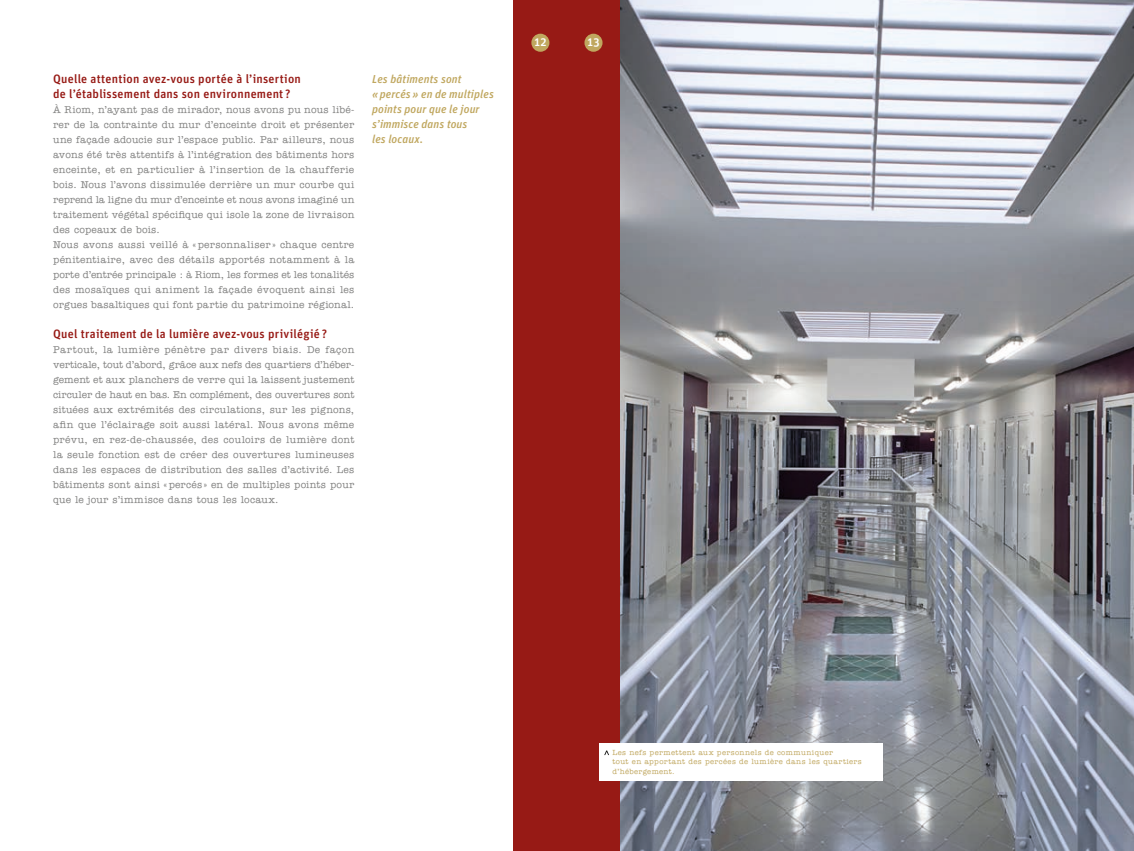
<style>
.page{position:relative;width:1134px;height:851px;background:#fff}
.page>*{position:absolute;margin:0;border:0;box-sizing:border-box;transform-origin:0 0}
.t1{font:500 12.12px/15px "Unit";letter-spacing:.02em;color:#971a15}
.t2{font:500 12px "Unit";color:#fff}
.t3{font:italic 500 11.5px/15px "Unit";letter-spacing:.01em;color:#c0a75f}
.t4{font:500 10px/15px "American Typewriter";letter-spacing:.02em;color:#828281}
.t5{font:500 7.5px/9.4px "American Typewriter";letter-spacing:.05em;color:#c0a75f}
</style>
<div class="page">
<div style="left:514px;top:0;width:53px;height:850px;background:#971a15"></div>
<div style="left:531px;top:34px;width:18px;height:18px;background:#c0a75f;border-radius:50%"></div>
<div style="left:567px;top:0;width:53px;height:850px;background:#971a15"></div>
<div style="left:584px;top:34px;width:18px;height:18px;background:#c0a75f;border-radius:50%"></div>
<img style="left:620px;top:0;width:514px;height:850px">
<div style="left:599px;top:742px;width:283px;height:38px;background:#fff"></div>
<svg style="left:604px;top:750px;width:5px;height:5px"></svg>
<p class="t1" style="left:53px;top:71px;width:249px">Quelle attention avez-vous portée à l’insertion de l’établissement dans son environnement ?</p>
<p class="t4" style="left:53px;top:102px;width:303px">À Riom, n’ayant pas de mirador, nous avons pu nous libé&shy;rer de la contrainte du mur d’enceinte droit et présenter une façade adoucie sur l’espace public. Par ailleurs, nous avons été très attentifs à l’intégration des bâtiments hors enceinte, et en particulier à l’insertion de la chaufferie bois. Nous l’avons dissimulée derrière un mur courbe qui reprend la ligne du mur d’enceinte et nous avons imaginé un traitement végétal spécifique qui isole la zone de livraison des copeaux de bois.<br>Nous avons aussi veillé à «personnaliser » chaque centre pénitentiaire, avec des détails apportés notamment à la porte d’entrée principale : à Riom, les formes et les tonalités des mosaïques qui animent la façade évoquent ainsi les orgues basaltiques qui font partie du patrimoine régional.</p>
<p class="t1" style="left:53px;top:326px;width:275px">Quel traitement de la lumière avez-vous privilégié ?</p>
<p class="t4" style="left:53px;top:342px;width:303px;text-align:justify">Partout, la lumière pénètre par divers biais. De façon verticale, tout d’abord, grâce aux nefs des quartiers d’héber&shy;gement et aux planchers de verre qui la laissent justement circuler de haut en bas. En complément, des ouvertures sont situées aux extrémités des circulations, sur les pignons, afin que l’éclairage soit aussi latéral. Nous avons même prévu, en rez-de-chaussée, des couloirs de lumière dont la seule fonction est de créer des ouvertures lumineuses dans les espaces de distribution des salles d’activité. Les bâtiments sont ainsi «percés » en de multiples points pour que le jour s’immisce dans tous les locaux.</p>
<p class="t3" style="left:372px;top:71px;width:123px">Les bâtiments sont<br>« percés » en de multiples points pour que le jour s’immisce dans tous<br>les locaux.</p>
<p class="t2" style="left:534px;top:34px;width:14px">12</p>
<p class="t2" style="left:587px;top:34px;width:14px">13</p>
<p class="t5" style="left:612px;top:747px;width:251px">Les nefs permettent aux personnels de communiquer<br>tout en apportant des percées de lumière dans les quartiers d’hébergement.</p>
</div>
